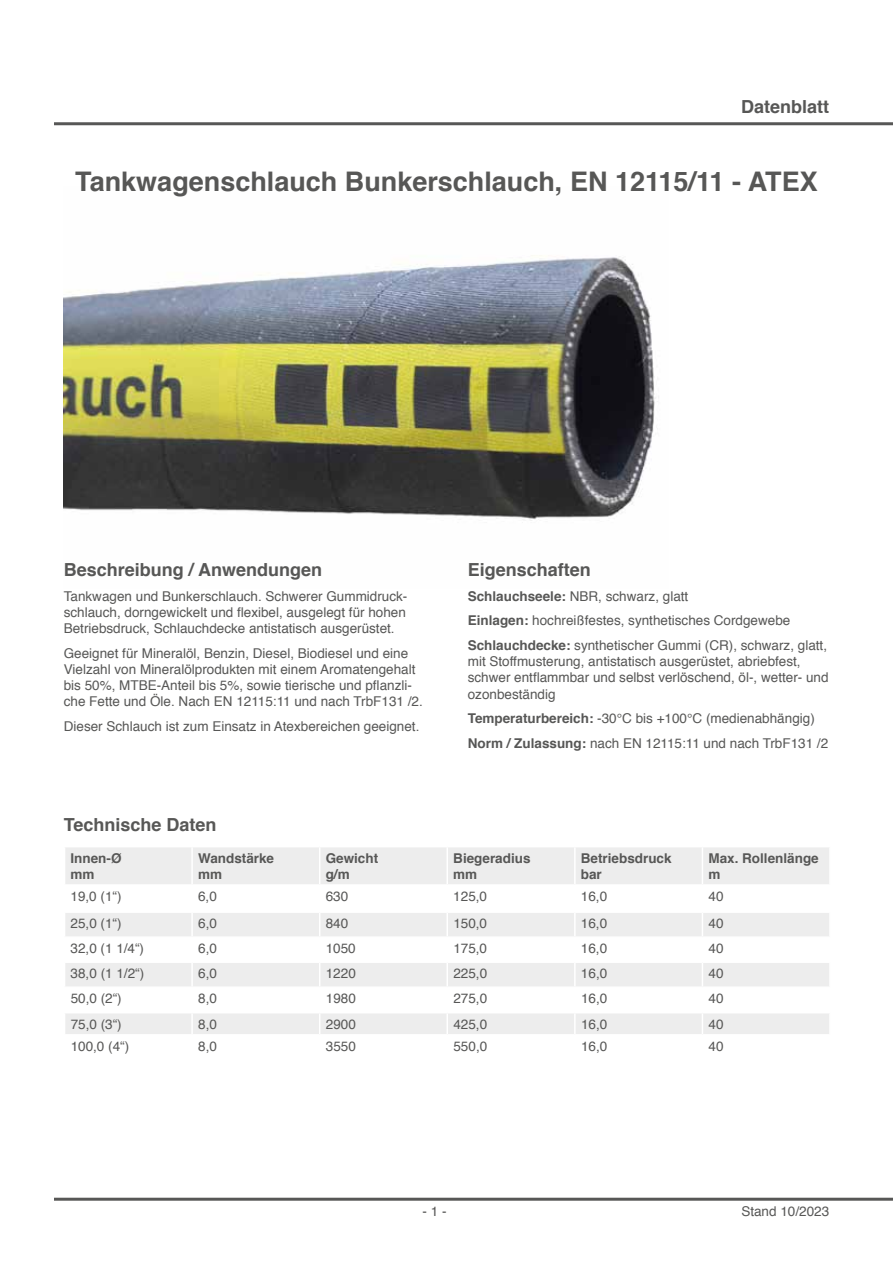
<style>
.page{position:relative;width:893px;height:1263px;background:#fff}
.page>*{position:absolute;margin:0;border:0;box-sizing:border-box;transform-origin:0 0}
.t1{font:700 27px "Helvetica";color:#575756}
.t2{font:700 18px "Helvetica";color:#575756}
.t3{font:13.5px/16.2px "Helvetica";color:#575756}
.t4{font:700 13.5px/16.2px "Helvetica";color:#575756}
.s1{font-weight:700}
</style>
<div class="page">
<hr style="left:54px;top:122px;width:839px;height:3px;background:#575756">
<hr style="left:54px;top:1198px;width:839px;height:3px;background:#575756">
<img style="left:64px;top:255px;width:592px;height:266px">
<svg style="left:65px;top:847px;width:764px;height:187px;fill:#ededed"></svg>
<hr style="left:191px;top:847px;width:2px;height:37px;background:#fff">
<hr style="left:319px;top:847px;width:1px;height:37px;background:#fff">
<hr style="left:446px;top:847px;width:2px;height:37px;background:#fff">
<hr style="left:574px;top:847px;width:2px;height:37px;background:#fff">
<hr style="left:702px;top:847px;width:1px;height:37px;background:#fff">
<hr style="left:64px;top:884px;width:128px;height:2px;background:#fff">
<hr style="left:192px;top:884px;width:128px;height:2px;background:#fff">
<hr style="left:191px;top:886px;width:2px;height:25px;background:#fff">
<hr style="left:320px;top:884px;width:127px;height:2px;background:#fff">
<hr style="left:447px;top:884px;width:128px;height:2px;background:#fff">
<hr style="left:446px;top:886px;width:2px;height:25px;background:#fff">
<hr style="left:575px;top:884px;width:127px;height:2px;background:#fff">
<hr style="left:574px;top:886px;width:2px;height:25px;background:#fff">
<hr style="left:702px;top:884px;width:129px;height:2px;background:#fff">
<hr style="left:64px;top:911px;width:128px;height:2px;background:#fff">
<hr style="left:192px;top:911px;width:128px;height:2px;background:#fff">
<hr style="left:191px;top:913px;width:2px;height:23px;background:#fff">
<hr style="left:320px;top:911px;width:127px;height:2px;background:#fff">
<hr style="left:447px;top:911px;width:128px;height:2px;background:#fff">
<hr style="left:446px;top:913px;width:2px;height:23px;background:#fff">
<hr style="left:575px;top:911px;width:127px;height:2px;background:#fff">
<hr style="left:574px;top:913px;width:2px;height:23px;background:#fff">
<hr style="left:702px;top:911px;width:129px;height:2px;background:#fff">
<hr style="left:64px;top:936px;width:128px;height:2px;background:#fff">
<hr style="left:192px;top:936px;width:128px;height:2px;background:#fff">
<hr style="left:191px;top:938px;width:2px;height:23px;background:#fff">
<hr style="left:320px;top:936px;width:127px;height:2px;background:#fff">
<hr style="left:447px;top:936px;width:128px;height:2px;background:#fff">
<hr style="left:446px;top:938px;width:2px;height:23px;background:#fff">
<hr style="left:575px;top:936px;width:127px;height:2px;background:#fff">
<hr style="left:574px;top:938px;width:2px;height:23px;background:#fff">
<hr style="left:702px;top:936px;width:129px;height:2px;background:#fff">
<hr style="left:64px;top:961px;width:128px;height:2px;background:#fff">
<hr style="left:192px;top:961px;width:128px;height:2px;background:#fff">
<hr style="left:191px;top:963px;width:2px;height:23px;background:#fff">
<hr style="left:320px;top:961px;width:127px;height:2px;background:#fff">
<hr style="left:447px;top:961px;width:128px;height:2px;background:#fff">
<hr style="left:446px;top:963px;width:2px;height:23px;background:#fff">
<hr style="left:575px;top:961px;width:127px;height:2px;background:#fff">
<hr style="left:574px;top:963px;width:2px;height:23px;background:#fff">
<hr style="left:702px;top:961px;width:129px;height:2px;background:#fff">
<hr style="left:64px;top:986px;width:128px;height:2px;background:#fff">
<hr style="left:192px;top:986px;width:128px;height:2px;background:#fff">
<hr style="left:191px;top:988px;width:2px;height:24px;background:#fff">
<hr style="left:320px;top:986px;width:127px;height:2px;background:#fff">
<hr style="left:447px;top:986px;width:128px;height:2px;background:#fff">
<hr style="left:446px;top:988px;width:2px;height:24px;background:#fff">
<hr style="left:575px;top:986px;width:127px;height:2px;background:#fff">
<hr style="left:574px;top:988px;width:2px;height:24px;background:#fff">
<hr style="left:702px;top:986px;width:129px;height:2px;background:#fff">
<hr style="left:64px;top:1012px;width:128px;height:1px;background:#fff">
<hr style="left:192px;top:1012px;width:128px;height:1px;background:#fff">
<hr style="left:191px;top:1013px;width:2px;height:21px;background:#fff">
<hr style="left:320px;top:1012px;width:127px;height:1px;background:#fff">
<hr style="left:447px;top:1012px;width:128px;height:1px;background:#fff">
<hr style="left:446px;top:1013px;width:2px;height:21px;background:#fff">
<hr style="left:575px;top:1012px;width:127px;height:1px;background:#fff">
<hr style="left:574px;top:1013px;width:2px;height:21px;background:#fff">
<hr style="left:702px;top:1012px;width:129px;height:1px;background:#fff">
<svg style="left:319px;top:886px;width:1px;height:148px"></svg>
<svg style="left:702px;top:886px;width:1px;height:148px"></svg>
<h2 class="t2" style="left:741px;top:93px;width:90px">Datenblatt</h2>
<h1 class="t1" style="left:75px;top:160px;width:744px">Tankwagenschlauch Bunkerschlauch, EN 12115/11 - ATEX</h1>
<h2 class="t2" style="left:64px;top:555px;width:260px">Beschreibung / Anwendungen</h2>
<p class="t3" style="left:64px;top:588px;width:345px;text-align:justify">Tankwagen und Bunkerschlauch. Schwerer Gummidruck&shy;schlauch, dorngewickelt und flexibel, ausgelegt für hohen Betriebsdruck, Schlauchdecke antistatisch ausgerüstet.</p>
<p class="t3" style="left:64px;top:645px;width:361px">Geeignet für Mineralöl, Benzin, Diesel, Biodiesel und eine Vielzahl von Mineralölprodukten mit einem Aromatengehalt bis 50%, MTBE-Anteil bis 5%, sowie tierische und pflanzli&shy;che Fette und Öle. Nach EN 12115:11 und nach TrbF131 /2.</p>
<p class="t3" style="left:64px;top:719px;width:357px">Dieser Schlauch ist zum Einsatz in Atexbereichen geeignet.</p>
<h2 class="t2" style="left:468px;top:555px;width:125px">Eigenschaften</h2>
<p class="t3" style="left:468px;top:584px;width:361px;line-height:24.8px"><span class="s1">Schlauchseele:</span> NBR, schwarz, glatt<br><span class="s1">Einlagen:</span> hochreißfestes, synthetisches Cordgewebe<br><span class="s1">Schlauchdecke:</span> synthetischer Gummi (CR), schwarz, glatt,</p>
<p class="t3" style="left:468px;top:654px;width:362px">mit Stoffmusterung, antistatisch ausgerüstet, abriebfest, schwer entflammbar und selbst verlöschend, öl-, wetter- und ozonbeständig</p>
<p class="t3" style="left:468px;top:707px;width:362px;line-height:24.8px"><span class="s1">Temperaturbereich:</span> -30°C bis +100°C (medienabhängig)<br><span class="s1">Norm / Zulassung:</span> nach EN 12115:11 und nach TrbF131 /2</p>
<h2 class="t2" style="left:64px;top:810px;width:154px">Technische Daten</h2>
<p class="t4" style="left:71px;top:850px;width:53px">Innen-Ø mm</p>
<p class="t4" style="left:198px;top:850px;width:78px">Wandstärke mm</p>
<p class="t4" style="left:326px;top:850px;width:54px">Gewicht g/m</p>
<p class="t4" style="left:453px;top:850px;width:79px">Biegeradius mm</p>
<p class="t4" style="left:581px;top:850px;width:92px">Betriebsdruck bar</p>
<p class="t4" style="left:708px;top:850px;width:112px">Max. Rollenlänge m</p>
<p class="t3" style="left:71px;top:889px;width:53px">19,0 (1“)</p>
<p class="t3" style="left:198px;top:889px;width:20px">6,0</p>
<p class="t3" style="left:326px;top:889px;width:24px">630</p>
<p class="t3" style="left:453px;top:889px;width:35px">125,0</p>
<p class="t3" style="left:581px;top:889px;width:28px">16,0</p>
<p class="t3" style="left:708px;top:889px;width:17px">40</p>
<p class="t3" style="left:71px;top:916px;width:53px">25,0 (1“)</p>
<p class="t3" style="left:198px;top:916px;width:20px">6,0</p>
<p class="t3" style="left:326px;top:916px;width:24px">840</p>
<p class="t3" style="left:453px;top:916px;width:35px">150,0</p>
<p class="t3" style="left:581px;top:916px;width:28px">16,0</p>
<p class="t3" style="left:708px;top:916px;width:17px">40</p>
<p class="t3" style="left:71px;top:941px;width:75px">32,0 (1 1/4“)</p>
<p class="t3" style="left:198px;top:941px;width:20px">6,0</p>
<p class="t3" style="left:326px;top:941px;width:32px">1050</p>
<p class="t3" style="left:453px;top:941px;width:35px">175,0</p>
<p class="t3" style="left:581px;top:941px;width:28px">16,0</p>
<p class="t3" style="left:708px;top:941px;width:17px">40</p>
<p class="t3" style="left:71px;top:966px;width:75px">38,0 (1 1/2“)</p>
<p class="t3" style="left:198px;top:966px;width:20px">6,0</p>
<p class="t3" style="left:326px;top:966px;width:32px">1220</p>
<p class="t3" style="left:453px;top:966px;width:35px">225,0</p>
<p class="t3" style="left:581px;top:966px;width:28px">16,0</p>
<p class="t3" style="left:709px;top:966px;width:17px">40</p>
<p class="t3" style="left:71px;top:991px;width:53px">50,0 (2“)</p>
<p class="t3" style="left:198px;top:991px;width:20px">8,0</p>
<p class="t3" style="left:326px;top:991px;width:32px">1980</p>
<p class="t3" style="left:453px;top:991px;width:35px">275,0</p>
<p class="t3" style="left:581px;top:991px;width:28px">16,0</p>
<p class="t3" style="left:709px;top:991px;width:17px">40</p>
<p class="t3" style="left:71px;top:1016px;width:53px">75,0 (3“)</p>
<p class="t3" style="left:198px;top:1016px;width:20px">8,0</p>
<p class="t3" style="left:326px;top:1016px;width:32px">2900</p>
<p class="t3" style="left:453px;top:1016px;width:35px">425,0</p>
<p class="t3" style="left:581px;top:1016px;width:28px">16,0</p>
<p class="t3" style="left:709px;top:1016px;width:17px">40</p>
<p class="t3" style="left:71px;top:1038px;width:60px">100,0 (4“)</p>
<p class="t3" style="left:198px;top:1038px;width:20px">8,0</p>
<p class="t3" style="left:326px;top:1038px;width:32px">3550</p>
<p class="t3" style="left:453px;top:1038px;width:35px">550,0</p>
<p class="t3" style="left:581px;top:1038px;width:28px">16,0</p>
<p class="t3" style="left:709px;top:1038px;width:17px">40</p>
<p class="t3" style="left:422px;top:1203px;width:26px">- 1 -</p>
<p class="t3" style="left:741px;top:1203px;width:89px">Stand 10/2023</p>
</div>
